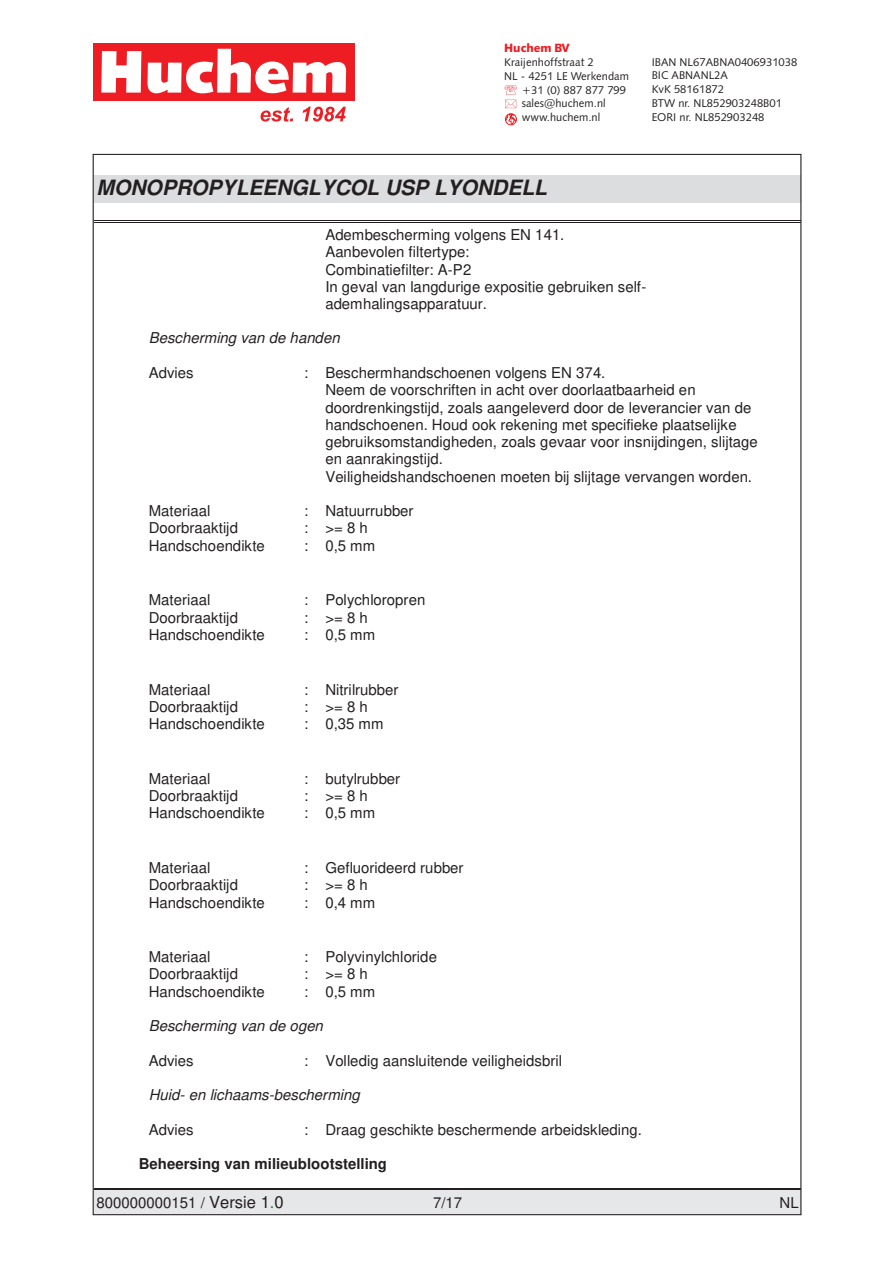
<style>
.page{position:relative;width:893px;height:1263px;background:#fff}
.page>*{position:absolute;margin:0;border:0;box-sizing:border-box;transform-origin:0 0}
.t1{font:italic 700 21px "Nimbus Sans";color:#231f20}
.t2{font:15px/17.2px "Nimbus Sans";color:#231f20}
.t3{font:italic 15px "Nimbus Sans";color:#231f20}
.t4{font:700 15px "Nimbus Sans";color:#231f20}
.t5{font:900 12px "Humanist 531 CBT";color:#ee1d23}
.t6{font:11.25px/13.8px "Humanist 531 BT Roman A";color:#231f20}
.s1{font-size:16.5px}
.s2{font-size:16.5px;color:#118641}
.s3{font-family:"Nimbus San L"}
</style>
<div class="page">
<svg style="left:93px;top:43px;width:261px;height:58px"></svg>
<svg style="left:261px;top:107px;width:32px;height:15px"></svg>
<svg style="left:303px;top:107px;width:43px;height:15px"></svg>
<svg style="left:505px;top:85px;width:12px;height:23px"></svg>
<div style="left:505px;top:113px;width:12px;height:12px;border:1px solid #ee1d23;border-radius:50%"></div>
<svg style="left:506px;top:114px;width:10px;height:11px"></svg>
<div style="left:94px;top:175px;width:707px;height:28px;background:#dcdddf"></div>
<hr style="left:94px;top:222px;width:707px;height:1px;background:#231f20">
<hr style="left:94px;top:220px;width:707px;height:1px;background:#231f20">
<div style="left:94px;top:1190px;width:707px;height:25px;background:#e6e7e9"></div>
<hr style="left:94px;top:1189px;width:707px;height:1px;background:#231f20">
<p class="t5" style="left:504px;top:40px;width:67px">Huchem BV</p>
<p class="t6" style="left:504px;top:55px;width:91px">Kraijenhoffstraat 2</p>
<p class="t6" style="left:504px;top:69px;width:126px">NL - 4251 LE Werkendam</p>
<p class="t6" style="left:522px;top:83px;width:106px">+31 (0) 887 877 799</p>
<p class="t6" style="left:522px;top:96px;width:86px">sales@huchem.nl</p>
<p class="t6" style="left:522px;top:110px;width:80px">www.huchem.nl</p>
<h1 class="t1" style="left:97px;top:175px;width:452px">MONOPROPYLEENGLYCOL USP LYONDELL</h1>
<p class="t6" style="left:652px;top:55px;width:147px">IBAN NL67ABNA0406931038<br>BIC ABNANL2A<br>KvK 58161872<br>BTW nr. NL852903248B01<br>EORI nr. NL852903248</p>
<p class="t2" style="left:325px;top:227px;width:323px">Adembescherming volgens EN 141.<br>Aanbevolen filtertype:<br>Combinatiefilter: A-P2<br>In geval van langdurige expositie gebruiken self&shy;ademhalingsapparatuur.</p>
<p class="t3" style="left:149px;top:332px;width:192px">Bescherming van de handen</p>
<p class="t2" style="left:149px;top:366px;width:46px">Advies</p>
<p class="t2" style="left:325px;top:366px;width:434px;text-indent:-21px">: Beschermhandschoenen volgens EN 374.<br>Neem de voorschriften in acht over doorlaatbaarheid en doordrenkingstijd, zoals aangeleverd door de leverancier van de handschoenen. Houd ook rekening met specifieke plaatselijke gebruiksomstandigheden, zoals gevaar voor insnijdingen, slijtage en aanrakingstijd.<br>Veiligheidshandschoenen moeten bij slijtage vervangen worden.</p>
<p class="t2" style="left:149px;top:504px;width:63px">Materiaal</p>
<p class="t2" style="left:304px;top:504px;width:111px">: Natuurrubber</p>
<p class="t2" style="left:149px;top:521px;width:91px">Doorbraaktijd</p>
<p class="t2" style="left:304px;top:521px;width:65px">: &gt;= 8 h</p>
<p class="t2" style="left:149px;top:538px;width:117px">Handschoendikte</p>
<p class="t2" style="left:304px;top:538px;width:73px">: 0,5 mm</p>
<p class="t2" style="left:149px;top:593px;width:63px">Materiaal</p>
<p class="t2" style="left:304px;top:593px;width:123px">: Polychloropren</p>
<p class="t2" style="left:149px;top:610px;width:91px">Doorbraaktijd</p>
<p class="t2" style="left:304px;top:610px;width:65px">: &gt;= 8 h</p>
<p class="t2" style="left:149px;top:627px;width:117px">Handschoendikte</p>
<p class="t2" style="left:304px;top:627px;width:73px">: 0,5 mm</p>
<p class="t2" style="left:149px;top:682px;width:63px">Materiaal</p>
<p class="t2" style="left:304px;top:682px;width:96px">: Nitrilrubber</p>
<p class="t2" style="left:149px;top:699px;width:91px">Doorbraaktijd</p>
<p class="t2" style="left:304px;top:699px;width:65px">: &gt;= 8 h</p>
<p class="t2" style="left:149px;top:717px;width:117px">Handschoendikte</p>
<p class="t2" style="left:304px;top:717px;width:81px">: 0,35 mm</p>
<p class="t2" style="left:149px;top:771px;width:63px">Materiaal</p>
<p class="t2" style="left:304px;top:771px;width:98px">: butylrubber</p>
<p class="t2" style="left:149px;top:788px;width:91px">Doorbraaktijd</p>
<p class="t2" style="left:304px;top:788px;width:65px">: &gt;= 8 h</p>
<p class="t2" style="left:149px;top:806px;width:117px">Handschoendikte</p>
<p class="t2" style="left:304px;top:806px;width:73px">: 0,5 mm</p>
<p class="t2" style="left:149px;top:860px;width:63px">Materiaal</p>
<p class="t2" style="left:304px;top:860px;width:161px">: Gefluorideerd rubber</p>
<p class="t2" style="left:149px;top:878px;width:91px">Doorbraaktijd</p>
<p class="t2" style="left:304px;top:878px;width:65px">: &gt;= 8 h</p>
<p class="t2" style="left:149px;top:895px;width:117px">Handschoendikte</p>
<p class="t2" style="left:304px;top:895px;width:73px">: 0,4 mm</p>
<p class="t2" style="left:149px;top:950px;width:63px">Materiaal</p>
<p class="t2" style="left:304px;top:950px;width:134px">: Polyvinylchloride</p>
<p class="t2" style="left:149px;top:967px;width:91px">Doorbraaktijd</p>
<p class="t2" style="left:304px;top:967px;width:65px">: &gt;= 8 h</p>
<p class="t2" style="left:149px;top:984px;width:117px">Handschoendikte</p>
<p class="t2" style="left:304px;top:984px;width:73px">: 0,5 mm</p>
<p class="t3" style="left:149px;top:1020px;width:176px">Bescherming van de ogen</p>
<p class="t2" style="left:149px;top:1053px;width:46px">Advies</p>
<p class="t2" style="left:304px;top:1053px;width:259px">: Volledig aansluitende veiligheidsbril</p>
<p class="t3" style="left:149px;top:1089px;width:212px">Huid- en lichaams-bescherming</p>
<p class="t2" style="left:149px;top:1122px;width:46px">Advies</p>
<p class="t2" style="left:304px;top:1122px;width:339px">: Draag geschikte beschermende arbeidskleding.</p>
<p class="t4" style="left:139px;top:1158px;width:250px">Beheersing van milieublootstelling</p>
<p class="t2" style="left:97px;top:1196px;width:189px">800000000151 / <span class="s1">Versie 1</span><span class="s2">.</span><span class="s1">0</span></p>
<p class="t2" style="left:433px;top:1196px;width:31px">7/1<span class="s3">7</span></p>
<p class="t2" style="left:780px;top:1196px;width:21px">NL</p>
</div>
